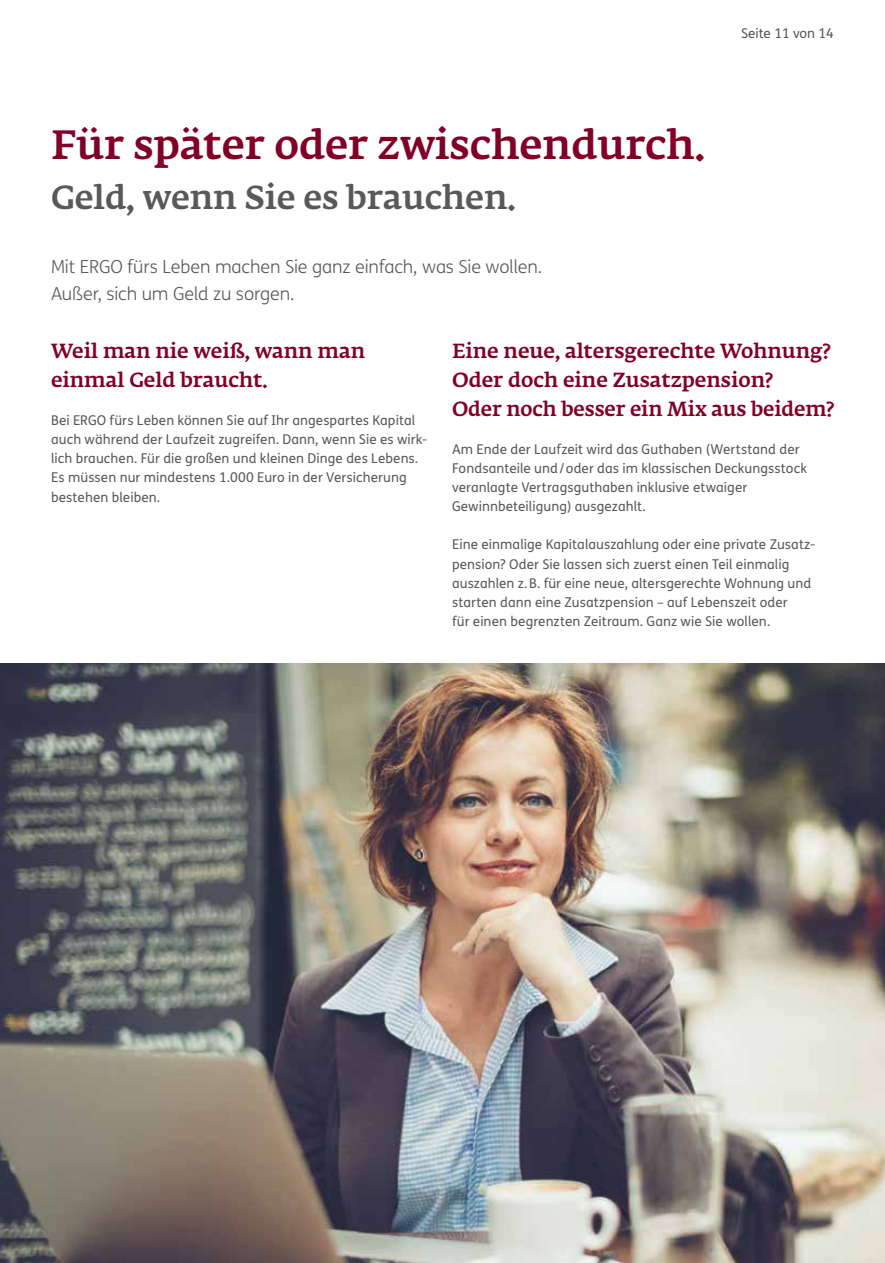
<style>
.page{position:relative;width:885px;height:1263px;background:#fff}
.page>*{position:absolute;margin:0;border:0;box-sizing:border-box;transform-origin:0 0}
.t1{font:500 40.5px "Fedra Serif A Pro";color:#820028}
.t2{font:500 33px "Fedra Serif A Pro";color:#58595b}
.t3{font:500 20.25px/28.7px "Fedra Serif A Pro";color:#820028}
.t4{font:300 18px/27px "FS Me";letter-spacing:-.01em;color:#58595b}
.t5{font:13.5px/19.2px "FS Me";letter-spacing:.005em;color:#58595b}
</style>
<div class="page">
<img style="left:0;top:663px;width:884px;height:600px">
<h1 class="t1" style="left:51px;top:121px;width:655px">Für später oder zwischendurch.</h1>
<h2 class="t2" style="left:51px;top:178px;width:466px">Geld, wenn Sie es brauchen.</h2>
<p class="t5" style="left:741px;top:24px;width:94px">Seite 11 von 14</p>
<h3 class="t4" style="left:51px;top:253px;width:492px">Mit ERGO fürs Leben machen Sie ganz einfach, was Sie wollen.<br>Außer, sich um Geld zu sorgen.</h3>
<h3 class="t3" style="left:51px;top:337px;width:315px">Weil man nie weiß, wann man einmal Geld braucht.</h3>
<p class="t5" style="left:51px;top:410px;width:377px">Bei ERGO fürs Leben können Sie auf Ihr angespartes Kapital auch während der Laufzeit zugreifen. Dann, wenn Sie es wirk&shy;lich brauchen. Für die großen und kleinen Dinge des Lebens.<br>Es müssen nur mindestens 1.000 Euro in der Versicherung bestehen bleiben.</p>
<h3 class="t3" style="left:452px;top:337px;width:383px">Eine neue, altersgerechte Wohnung?<br>Oder doch eine Zusatzpension?<br>Oder noch besser ein Mix aus beidem?</h3>
<p class="t5" style="left:452px;top:439px;width:356px">Am Ende der Laufzeit wird das Guthaben (Wertstand der Fondsanteile und/oder das im klassischen Deckungsstock veranlagte Vertragsguthaben inklusive etwaiger Gewinnbeteiligung) ausgezahlt.</p>
<p class="t5" style="left:452px;top:535px;width:364px">Eine einmalige Kapitalauszahlung oder eine private Zusatz&shy;pension? Oder Sie lassen sich zuerst einen Teil einmalig auszahlen z.B. für eine neue, altersgerechte Wohnung und starten dann eine Zusatzpension – auf Lebenszeit oder<br>für einen begrenzten Zeitraum. Ganz wie Sie wollen.</p>
</div>
